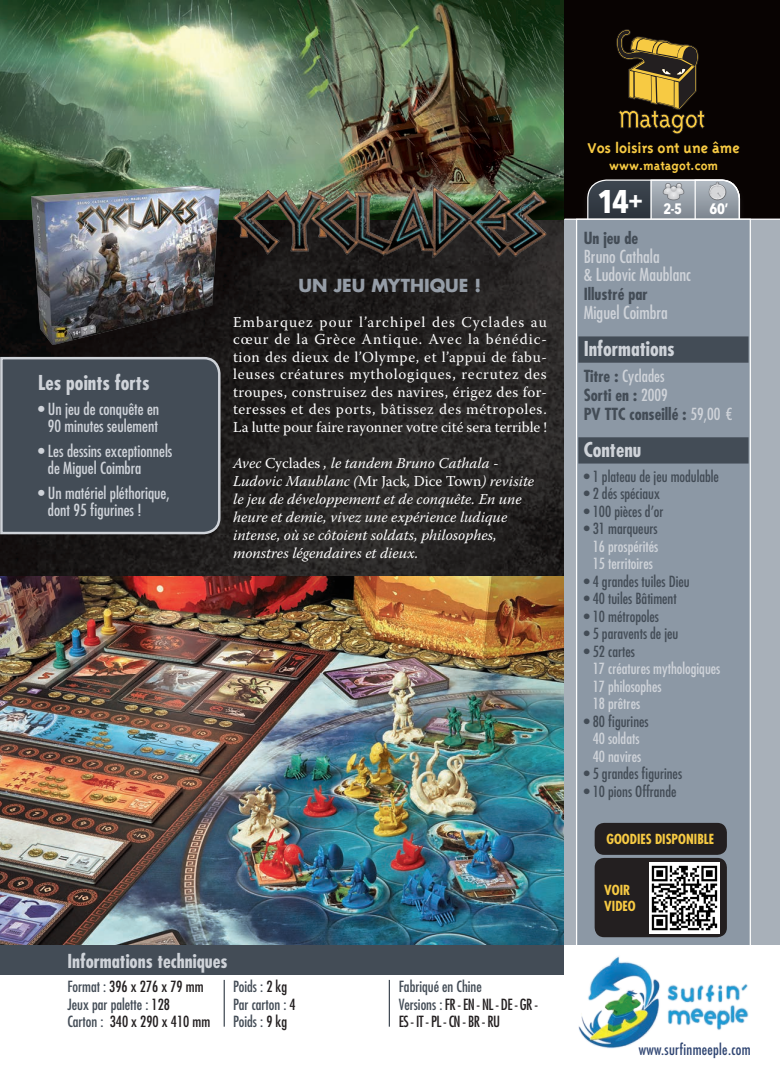
<style>
.page{position:relative;width:780px;height:1088px;background:#fff}
.page>*{position:absolute;margin:0;border:0;box-sizing:border-box;transform-origin:0 0}
.t1{font:700 32.5px "Avenir Next Condensed";color:#fff}
.t2{font:700 condensed 20px "Futura Std";color:#cfd3d9}
.t3{font:700 condensed 18.75px "Futura Std";color:#cfd3d9}
.t4{font:condensed 17.5px/18.8px "Futura Std";color:#cfd3d9}
.Sous_titre{font:700 17.5px "Futura Std";color:#959da7}
.Col_Gras{font:condensed 16.25px/17.5px "Futura Std";color:#cfd3d9}
.Col_Gras-2{font:700 condensed 16.25px "Futura Std";color:#434c56}
.t5{font:700 16.25px "Triplex";color:#f7ca43}
.Texte_courant{font:15px/17.5px "Warnock Pro";letter-spacing:.025em;color:#fff;text-align:justify}
.Texte_Ital{font:italic 15px/18px "Warnock Pro";color:#fff}
.Col_Medium{font:condensed 15px "Futura Std";color:#434c56}
.Col_Medium-2{font:condensed 15px/17.5px "Futura Std";color:#cfd3d9;text-align:justify}
.Texte_courant-2{font:15px "Warnock Pro";letter-spacing:-.005em;color:#fff}
.t6{font:condensed 15px/17.5px "Futura Std";letter-spacing:-.04em;color:#231f20}
.t7{font:condensed 15px "Futura Std";color:#231f20}
.t8{font:condensed 15px "Futura Std";letter-spacing:.02em;color:#2f4572}
.t9{font:700 15px "Avenir Next Condensed";color:#fff}
.t10{font:700 13.75px "Triplex";color:#f7ca43}
.t11{font:700 condensed 13.5px "Futura Std";color:#f7ca43}
.s1{font-style:normal}
.s2{color:#434c56}
.s3{color:#231f20}
.s4{font-weight:700;color:#434c56}
.s5{font-weight:400;color:#cfd3d9}
</style>
<div class="page">
<img style="left:0;top:220px;width:564px;height:356px">
<img style="left:0;top:0;width:564px;height:220px">
<img style="left:0;top:576px;width:564px;height:369px">
<div style="left:564px;top:0;width:216px;height:220px;background:#080302"></div>
<div style="left:564px;top:220px;width:216px;height:868px;background:#a8b0b9"></div>
<svg style="left:586px;top:179px;width:154px;height:40px;background:#6f767d"></svg>
<hr style="left:564px;top:219px;width:216px;height:1px;background:#fff">
<img style="left:662px;top:182px;width:22px;height:18px">
<img style="left:708px;top:181px;width:18px;height:19px">
<div style="left:576px;top:219px;width:174px;height:727px;background:#8c98a5;border:1px solid #fff"></div>
<div style="left:578px;top:336px;width:170px;height:27px;background:#434c56"></div>
<div style="left:578px;top:437px;width:170px;height:26px;background:#434c56"></div>
<img style="left:31px;top:185px;width:188px;height:159px">
<hr style="left:223px;top:980px;width:2px;height:46px;background:#434c56">
<hr style="left:389px;top:980px;width:1px;height:46px;background:#434c56">
<svg style="left:0;top:356px;width:222px;height:179px;background:#49525b"></svg>
<div style="left:0;top:945px;width:565px;height:29px;background:#434c56"></div>
<img style="left:233px;top:184px;width:314px;height:73px">
<div style="left:594px;top:823px;width:132px;height:32px;background:#231f20;border-radius:10px"></div>
<div style="left:594px;top:858px;width:132px;height:79px;background:#231f20;border-radius:10px"></div>
<img style="left:649px;top:863px;width:70px;height:70px">
<svg style="left:616px;top:29px;width:89px;height:105px"></svg>
<div style="left:564px;top:945px;width:216px;height:143px;background:#fff"></div>
<img style="left:578px;top:956px;width:170px;height:93px">
<p class="t2" style="left:38px;top:370px;width:113px">Les points forts</p>
<p class="Col_Gras" style="left:38px;top:400px;width:123px;text-align:center">• Un jeu de conquête en<br>90 minutes seulement</p>
<p class="Col_Gras" style="left:48px;top:442px;width:126px;text-indent:-10px">• Les dessins exceptionnels de Miguel Coimbra</p>
<p class="Col_Gras" style="left:48px;top:484px;width:123px;text-indent:-10px">• Un matériel pléthorique, dont 95 figurines !</p>
<p class="Sous_titre" style="left:298px;top:273px;width:184px">UN JEU MYTHIQUE !</p>
<p class="Texte_courant" style="left:233px;top:313px;width:315px">Embarquez pour l’archipel des Cyclades au cœur de la Grèce Antique. Avec la bénédic&shy;tion des dieux de l’Olympe, et l’appui de fabu&shy;leuses créatures mythologiques, recrutez des troupes, construisez des navires, érigez des for&shy;teresses et des ports, bâtissez des métropoles.</p>
<p class="Texte_courant-2" style="left:233px;top:418px;width:315px">La lutte pour faire rayonner votre cité sera terrible !</p>
<p class="Texte_Ital" style="left:233px;top:454px;width:302px">Avec <span class="s1">Cyclades</span> , le tandem Bruno Cathala - Ludovic Maublanc (<span class="s1">Mr Jack</span>, <span class="s1">Dice Town</span>) revisite le jeu de développement et de conquête. En une heure et demie, vivez une expérience ludique intense, où se côtoient soldats, philosophes, monstres légendaires et dieux.</p>
<p class="t3" style="left:67px;top:949px;width:162px">Informations techniques</p>
<p class="t7" style="left:67px;top:978px;width:138px"><span class="s2">Format :</span> 396 x 276 x 79 mm</p>
<p class="Col_Medium" style="left:67px;top:995px;width:104px">Jeux par palette : <span class="s3">128</span></p>
<p class="t7" style="left:67px;top:1013px;width:144px"><span class="s2">Carton :</span> 340 x 290 x 410 mm</p>
<p class="Col_Medium" style="left:233px;top:978px;width:56px">Poids : <span class="s3">2 kg</span></p>
<p class="Col_Medium" style="left:233px;top:995px;width:64px">Par carton : <span class="s3">4</span></p>
<p class="Col_Medium" style="left:233px;top:1013px;width:56px">Poids : <span class="s3">9 kg</span></p>
<p class="Col_Medium" style="left:399px;top:978px;width:84px">Fabriqué en Chine</p>
<p class="t6" style="left:399px;top:995px;width:141px"><span class="s2">Versions :</span> FR - EN - NL - DE - GR -<br>ES - IT - PL - CN - BR - RU</p>
<p class="t5" style="left:587px;top:139px;width:153px">Vos loisirs ont une âme</p>
<p class="t10" style="left:609px;top:158px;width:110px">www.matagot.com</p>
<p class="t1" style="left:597px;top:182px;width:47px">14<sup>+</sup></p>
<p class="t9" style="left:663px;top:200px;width:20px">2-5</p>
<p class="t9" style="left:709px;top:200px;width:20px">60’</p>
<p class="Col_Gras-2" style="left:583px;top:228px;width:56px">Un jeu de</p>
<p class="t4" style="left:583px;top:247px;width:109px">Bruno Cathala<br>&amp; Ludovic Maublanc</p>
<p class="Col_Gras-2" style="left:583px;top:284px;width:65px">Illustré par</p>
<p class="t4" style="left:583px;top:303px;width:86px">Miguel Coimbra</p>
<p class="t2" style="left:583px;top:336px;width:93px">Informations</p>
<p class="Col_Gras" style="left:583px;top:367px;width:82px"><span class="s4">Titre :</span> Cyclades</p>
<p class="Col_Gras-2" style="left:583px;top:385px;width:86px">Sorti en : <span class="s5">2009</span></p>
<p class="Col_Gras-2" style="left:583px;top:403px;width:150px">PV TTC conseillé : <span class="s5">59,00 €</span></p>
<p class="t2" style="left:583px;top:437px;width:59px">Contenu</p>
<p class="Col_Medium" style="left:583px;top:467px;width:137px">• 1 plateau de jeu modulable</p>
<p class="Col_Medium" style="left:583px;top:485px;width:78px">• 2 dés spéciaux</p>
<p class="Col_Medium" style="left:583px;top:502px;width:81px">• 100 pièces d’or</p>
<p class="Col_Medium-2" style="left:592px;top:520px;width:67px;text-indent:-9px"><span class="s2">• 31 marqueurs </span>16 prospérités 15 territoires</p>
<p class="Col_Medium" style="left:583px;top:572px;width:108px">• 4 grandes tuiles Dieu</p>
<p class="Col_Medium" style="left:583px;top:590px;width:95px">• 40 tuiles Bâtiment</p>
<p class="Col_Medium" style="left:583px;top:607px;width:77px">• 10 métropoles</p>
<p class="Col_Medium" style="left:583px;top:625px;width:96px">• 5 paravents de jeu</p>
<p class="Col_Medium-2" style="left:592px;top:642px;width:129px;text-align:left;text-indent:-9px"><span class="s2">• 52 cartes<br></span>17 créatures mythologiques<br>17 philosophes<br>18 prêtres</p>
<p class="Col_Medium-2" style="left:583px;top:712px;width:67px;text-align:center"><span class="s2">• 80 figurines<br></span>40 soldats<br>40 navires</p>
<p class="Col_Medium" style="left:583px;top:765px;width:100px">• 5 grandes figurines</p>
<p class="Col_Medium" style="left:583px;top:782px;width:94px">• 10 pions Offrande</p>
<p class="t11" style="left:606px;top:831px;width:109px">GOODIES DISPONIBLE</p>
<p class="t11" style="left:604px;top:881px;width:28px">VOIR</p>
<p class="t11" style="left:604px;top:898px;width:33px">VIDEO</p>
<p class="t8" style="left:638px;top:1041px;width:113px">www.surfinmeeple.com</p>
</div>
